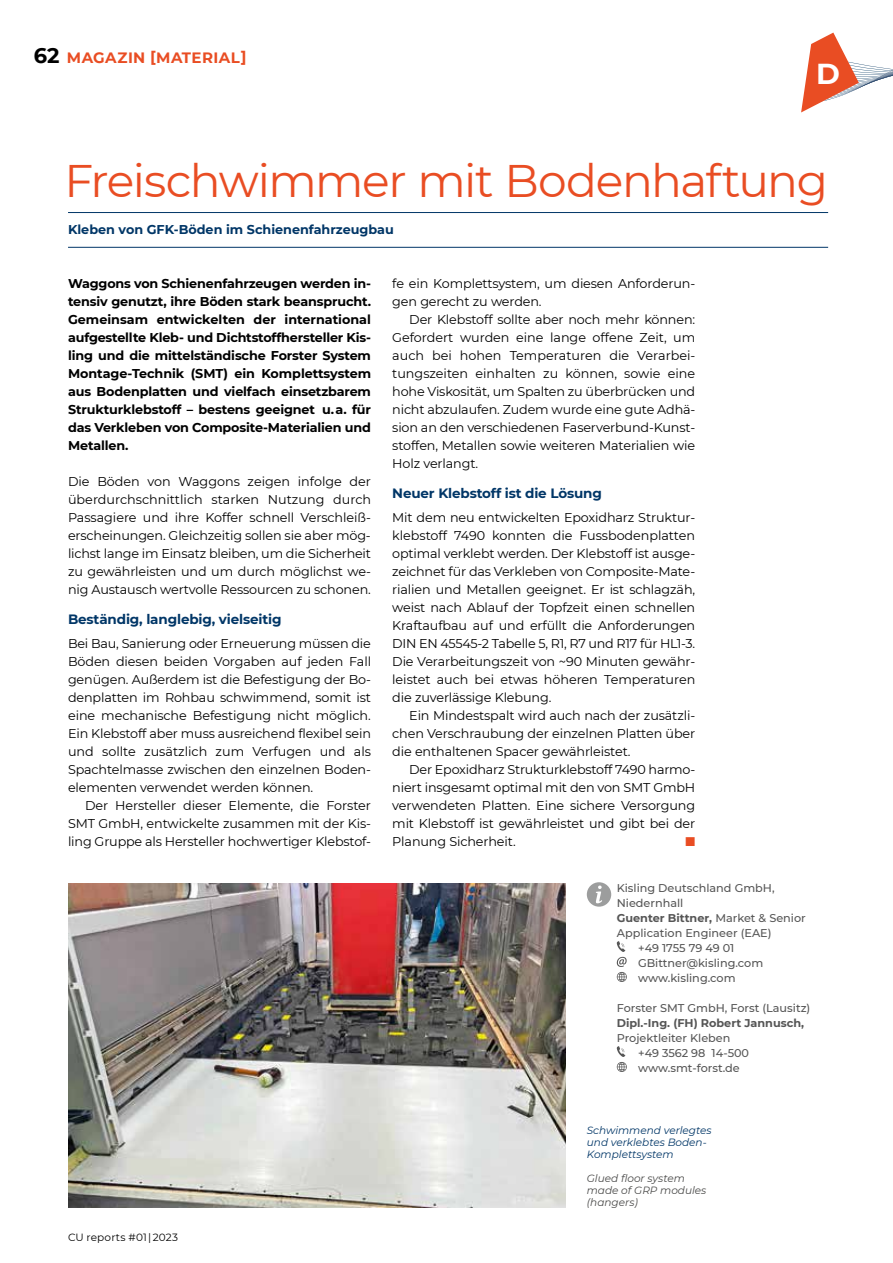
<style>
.page{position:relative;width:893px;height:1263px;background:#fff}
.page>*{position:absolute;margin:0;border:0;box-sizing:border-box;transform-origin:0 0}
.t1{font:45.6px "Montserrat";letter-spacing:-.035em;color:#e94d23}
.t2{font:700 28.8px "Montserrat";color:#fff}
.t3{font:700 21px "Montserrat";color:#000}
.t4{font:700 15px "Montserrat";letter-spacing:.03em;color:#e94d23}
.t5{font:700 13.5px "Montserrat";letter-spacing:-.01em;color:#003667}
.t6{font:12.75px/18px "Montserrat";letter-spacing:-.01em;color:#000;text-align:justify}
.t7{font:700 12.75px/18px "Montserrat";letter-spacing:-.01em;color:#000;text-align:justify}
.t8{font:700 12.75px "Montserrat";color:#003667}
.t9{font:12.75px "Zapf Dingbats Std";color:#e94d23}
.t10{font:500 11.25px/15px "Montserrat";color:#565656}
.t11{font:700 11.25px "Montserrat";color:#565656}
.t12{font:italic 10.5px/12px "Montserrat";color:#003667}
.t13{font:italic 10.5px/12px "Montserrat";color:#494948}
.t14{font:10.5px "Montserrat";letter-spacing:.01em;color:#000}
.s1{font-weight:500}
</style>
<div class="page">
<svg style="left:801px;top:33px;width:92px;height:79px"></svg>
<svg style="left:617px;top:941px;width:10px;height:41px"></svg>
<svg style="left:617px;top:1046px;width:10px;height:26px"></svg>
<div style="left:587px;top:882px;width:24px;height:25px;background:#9c9d9d;border-radius:50%"></div>
<svg style="left:596px;top:885px;width:6px;height:18px"></svg>
<hr style="left:68px;top:212px;width:760px;height:1px;background:#003667">
<hr style="left:68px;top:247px;width:760px;height:1px;background:#003667">
<img style="left:68px;top:883px;width:498px;height:324px">
<h3 class="t3" style="left:34px;top:40px;width:27px">62</h3>
<p class="t4" style="left:67px;top:47px;width:181px">MAGAZIN [MATERIAL]</p>
<h2 class="t2" style="left:816px;top:53px;width:25px">D</h2>
<h1 class="t1" style="left:64px;top:150px;width:765px">Freischwimmer mit Bodenhaftung</h1>
<p class="t8" style="left:68px;top:220px;width:327px">Kleben von GFK-Böden im Schienenfahrzeugbau</p>
<p class="t7" style="left:68px;top:274px;width:304px">Waggons von Schienenfahrzeugen werden in&shy;tensiv genutzt, ihre Böden stark beansprucht.<br>Gemeinsam entwickelten der international aufgestellte Kleb- und Dichtstoffhersteller Kis&shy;ling und die mittelständische Forster System Montage-Technik (SMT) ein Komplettsystem aus Bodenplatten und vielfach einsetzbarem Strukturklebstoff – bestens geeignet u. a. für das Verkleben von Composite-Materialien und Metallen.</p>
<p class="t6" style="left:68px;top:472px;width:305px;text-align:left">Die Böden von Waggons zeigen infolge der überdurchschnittlich starken Nutzung durch Passagiere und ihre Koffer schnell Verschleiß&shy;erscheinungen. Gleichzeitig sollen sie aber mög&shy;lichst lange im Einsatz bleiben, um die Sicherheit zu gewährleisten und um durch möglichst we&shy;nig Austausch wertvolle Ressourcen zu schonen.</p>
<p class="t5" style="left:68px;top:609px;width:215px">Beständig, langlebig, vielseitig</p>
<p class="t6" style="left:68px;top:634px;width:305px">Bei Bau, Sanierung oder Erneuerung müssen die Böden diesen beiden Vorgaben auf jeden Fall genügen. Außerdem ist die Befestigung der Bo&shy;denplatten im Rohbau schwimmend, somit ist eine mechanische Befestigung nicht möglich.<br>Ein Klebstoff aber muss ausreichend flexibel sein und sollte zusätzlich zum Verfugen und als Spachtelmasse zwischen den einzelnen Boden&shy;elementen verwendet werden können.</p>
<p class="t6" style="left:68px;top:796px;width:304px;text-indent:17px">Der Hersteller dieser Elemente, die Forster SMT GmbH, entwickelte zusammen mit der Kis&shy;ling Gruppe als Hersteller hochwertiger Klebstof-</p>
<p class="t6" style="left:392px;top:274px;width:304px">fe ein Komplettsystem, um diesen Anforderun&shy;gen gerecht zu werden.</p>
<p class="t6" style="left:392px;top:310px;width:305px;text-indent:17px">Der Klebstoff sollte aber noch mehr können:<br>Gefordert wurden eine lange offene Zeit, um auch bei hohen Temperaturen die Verarbei&shy;tungszeiten einhalten zu können, sowie eine hohe Viskosität, um Spalten zu überbrücken und nicht abzulaufen. Zudem wurde eine gute Adhä&shy;sion an den verschiedenen Faserverbund-Kunst&shy;stoffen, Metallen sowie weiteren Materialien wie Holz verlangt.</p>
<p class="t5" style="left:392px;top:483px;width:211px">Neuer Klebstoff ist die Lösung</p>
<p class="t6" style="left:392px;top:508px;width:305px">Mit dem neu entwickelten Epoxidharz Struktur&shy;klebstoff 7490 konnten die Fussbodenplatten optimal verklebt werden. Der Klebstoff ist ausge&shy;zeichnet für das Verkleben von Composite-Mate&shy;rialien und Metallen geeignet. Er ist schlagzäh, weist nach Ablauf der Topfzeit einen schnellen Kraftaufbau auf und erfüllt die Anforderungen DIN EN 45545-2 Tabelle 5, R1, R7 und R17 für HL1-3.<br>Die Verarbeitungszeit von ~90 Minuten gewähr&shy;leistet auch bei etwas höheren Temperaturen die zuverlässige Klebung.</p>
<p class="t6" style="left:392px;top:706px;width:304px;text-indent:17px">Ein Mindestspalt wird auch nach der zusätzli&shy;chen Verschraubung der einzelnen Platten über die enthaltenen Spacer gewährleistet.</p>
<p class="t6" style="left:392px;top:760px;width:305px;text-indent:17px">Der Epoxidharz Strukturklebstoff 7490 harmo&shy;niert insgesamt optimal mit den von SMT GmbH verwendeten Platten. Eine sichere Versorgung mit Klebstoff ist gewährleistet und gibt bei der Planung Sicherheit.</p>
<p class="t9" style="left:685px;top:836px;width:11px">■</p>
<p class="t10" style="left:617px;top:880px;width:159px">Kisling Deutschland GmbH,</p>
<p class="t10" style="left:617px;top:895px;width:68px">Niedernhall</p>
<p class="t11" style="left:617px;top:910px;width:190px">Guenter Bittner, <span class="s1">Market &amp; Senior</span></p>
<p class="t10" style="left:617px;top:925px;width:156px">Application Engineer (EAE)</p>
<p class="t10" style="left:638px;top:940px;width:98px">+49 1755 79 49 01</p>
<p class="t10" style="left:638px;top:955px;width:127px">GBittner@kisling.com</p>
<p class="t10" style="left:638px;top:970px;width:99px">www.kisling.com</p>
<p class="t10" style="left:617px;top:1000px;width:195px">Forster SMT GmbH, Forst (Lausitz)</p>
<p class="t11" style="left:617px;top:1015px;width:189px">Dipl.-Ing. (FH) Robert Jannusch,</p>
<p class="t10" style="left:638px;top:1030px;width:113px;text-indent:-21px">Projektleiter Kleben +49 3562 98 14-500 www.smt-forst.de</p>
<p class="t14" style="left:68px;top:1230px;width:112px">CU reports #01 | 2023</p>
<p class="t12" style="left:587px;top:1124px;width:126px">Schwimmend verlegtes und verklebtes Boden-<br>Komplettsystem</p>
<p class="t13" style="left:587px;top:1172px;width:121px">Glued floor system made of GRP modules (hangers)</p>
</div>
